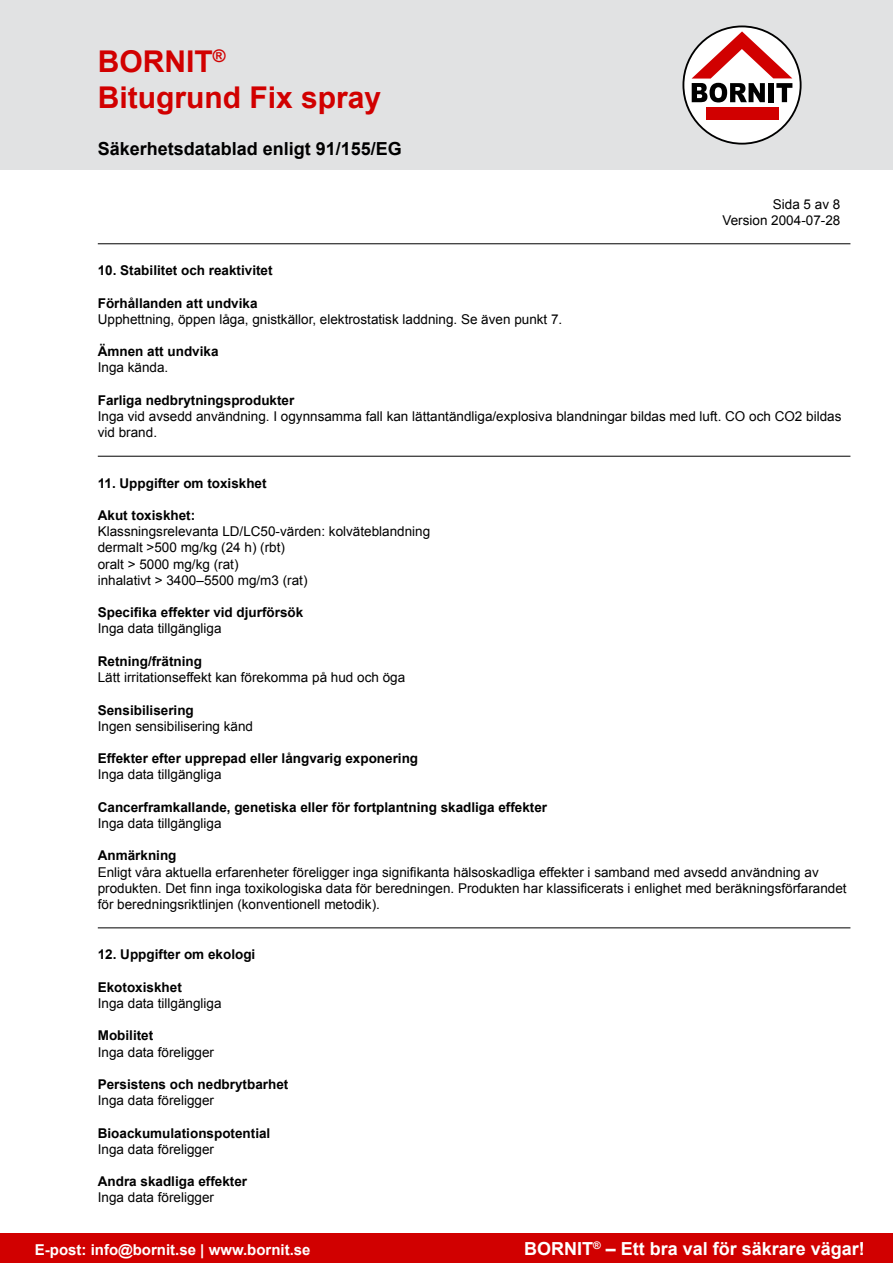
<style>
.page{position:relative;width:893px;height:1263px;background:#fff}
.page>*{position:absolute;margin:0;border:0;box-sizing:border-box;transform-origin:0 0}
.Rubbe{font:700 30px "Arial";color:#d10000}
.t1{font:700 18px "Arial";color:#fff}
.UB_2{font:700 18px "Arial";color:#000}
.t2{font:700 15px "Arial";color:#fff}
.Bröd{font:13.5px/16.2px "Arial";color:#000}
.Fet_bröd{font:700 13.5px "Arial";color:#000}
.Högertabb{font:13.5px "Arial";color:#000}
</style>
<div class="page">
<div style="left:0;top:1233px;width:893px;height:30px;background:#d10000"></div>
<div style="left:0;top:0;width:893px;height:170px;background:#e1e2e3"></div>
<svg style="left:683px;top:26px;width:118px;height:118px;background:#e8e2e2"></svg>
<div style="left:682px;top:26px;width:119px;height:119px;border:2px solid #000;border-radius:50%"></div>
<div style="left:706px;top:108px;width:72px;height:12px;background:#d10000"></div>
<svg style="left:692px;top:31px;width:100px;height:71px;background:#c49999"></svg>
<hr style="left:98px;top:243px;width:752px;height:1px;background:#000">
<hr style="left:98px;top:456px;width:752px;height:1px;background:#000">
<hr style="left:98px;top:927px;width:752px;height:1px;background:#000">
<p class="Rubbe" style="left:98px;top:44px;width:129px">BORNIT<sup>®</sup></p>
<p class="Rubbe" style="left:98px;top:80px;width:285px">Bitugrund Fix spray</p>
<p class="UB_2" style="left:98px;top:138px;width:306px">Säkerhetsdatablad enligt 91/155/EG</p>
<p class="Högertabb" style="left:773px;top:196px;width:69px">Sida 5 av 8</p>
<p class="Högertabb" style="left:722px;top:212px;width:119px">Version 2004-07-28</p>
<p class="Fet_bröd" style="left:98px;top:263px;width:176px">10. Stabilitet och reaktivitet</p>
<p class="Fet_bröd" style="left:98px;top:295px;width:161px">Förhållanden att undvika</p>
<p class="Bröd" style="left:98px;top:311px;width:466px">Upphettning, öppen låga, gnistkällor, elektrostatisk laddning. Se även punkt 7.</p>
<p class="Fet_bröd" style="left:98px;top:344px;width:122px">Ämnen att undvika</p>
<p class="Bröd" style="left:98px;top:360px;width:72px">Inga kända.</p>
<p class="Fet_bröd" style="left:98px;top:392px;width:198px">Farliga nedbrytningsprodukter</p>
<p class="Bröd" style="left:98px;top:408px;width:745px">Inga vid avsedd användning. I ogynnsamma fall kan lättantändliga/explosiva blandningar bildas med luft. CO och CO2 bildas vid brand.</p>
<p class="Fet_bröd" style="left:98px;top:475px;width:170px">11. Uppgifter om toxiskhet</p>
<p class="Fet_bröd" style="left:98px;top:508px;width:99px">Akut toxiskhet:</p>
<p class="Bröd" style="left:98px;top:523px;width:334px">Klassningsrelevanta LD/LC50-värden: kolväteblandning</p>
<p class="Bröd" style="left:98px;top:540px;width:189px">dermalt &gt;500 mg/kg (24 h) (rbt)</p>
<p class="Bröd" style="left:98px;top:556px;width:142px">oralt &gt; 5000 mg/kg (rat)</p>
<p class="Bröd" style="left:98px;top:572px;width:211px">inhalativt &gt; 3400–5500 mg/m3 (rat)</p>
<p class="Fet_bröd" style="left:98px;top:605px;width:207px">Specifika effekter vid djurförsök</p>
<p class="Bröd" style="left:98px;top:621px;width:125px">Inga data tillgängliga</p>
<p class="Fet_bröd" style="left:98px;top:653px;width:106px">Retning/frätning</p>
<p class="Bröd" style="left:98px;top:669px;width:309px">Lätt irritationseffekt kan förekomma på hud och öga</p>
<p class="Fet_bröd" style="left:98px;top:702px;width:98px">Sensibilisering</p>
<p class="Bröd" style="left:98px;top:718px;width:157px">Ingen sensibilisering känd</p>
<p class="Fet_bröd" style="left:98px;top:751px;width:322px">Effekter efter upprepad eller långvarig exponering</p>
<p class="Bröd" style="left:98px;top:766px;width:125px">Inga data tillgängliga</p>
<p class="Fet_bröd" style="left:98px;top:799px;width:451px">Cancerframkallande, genetiska eller för fortplantning skadliga effekter</p>
<p class="Bröd" style="left:98px;top:815px;width:125px">Inga data tillgängliga</p>
<p class="Fet_bröd" style="left:98px;top:848px;width:80px">Anmärkning</p>
<p class="Bröd" style="left:98px;top:864px;width:750px">Enligt våra aktuella erfarenheter föreligger inga signifikanta hälsoskadliga effekter i samband med avsedd användning av produkten. Det finn inga toxikologiska data för beredningen. Produkten har klassificerats i enlighet med beräkningsförfarandet för beredningsriktlinjen (konventionell metodik).</p>
<p class="Fet_bröd" style="left:98px;top:947px;width:159px">12. Uppgifter om ekologi</p>
<p class="Fet_bröd" style="left:98px;top:979px;width:86px">Ekotoxiskhet</p>
<p class="Bröd" style="left:98px;top:995px;width:125px">Inga data tillgängliga</p>
<p class="Fet_bröd" style="left:98px;top:1028px;width:57px">Mobilitet</p>
<p class="Bröd" style="left:98px;top:1044px;width:118px">Inga data föreligger</p>
<p class="Fet_bröd" style="left:98px;top:1076px;width:192px">Persistens och nedbrytbarhet</p>
<p class="Bröd" style="left:98px;top:1092px;width:118px">Inga data föreligger</p>
<p class="Fet_bröd" style="left:98px;top:1125px;width:174px">Bioackumulationspotential</p>
<p class="Bröd" style="left:98px;top:1141px;width:118px">Inga data föreligger</p>
<p class="Fet_bröd" style="left:98px;top:1174px;width:151px">Andra skadliga effekter</p>
<p class="Bröd" style="left:98px;top:1189px;width:118px">Inga data föreligger</p>
<p class="t2" style="left:35px;top:1241px;width:277px">E-post: info@bornit.se | www.bornit.se</p>
<h2 class="t1" style="left:524px;top:1238px;width:342px">BORNIT<sup>®</sup> – Ett bra val för säkrare vägar!</h2>
</div>
